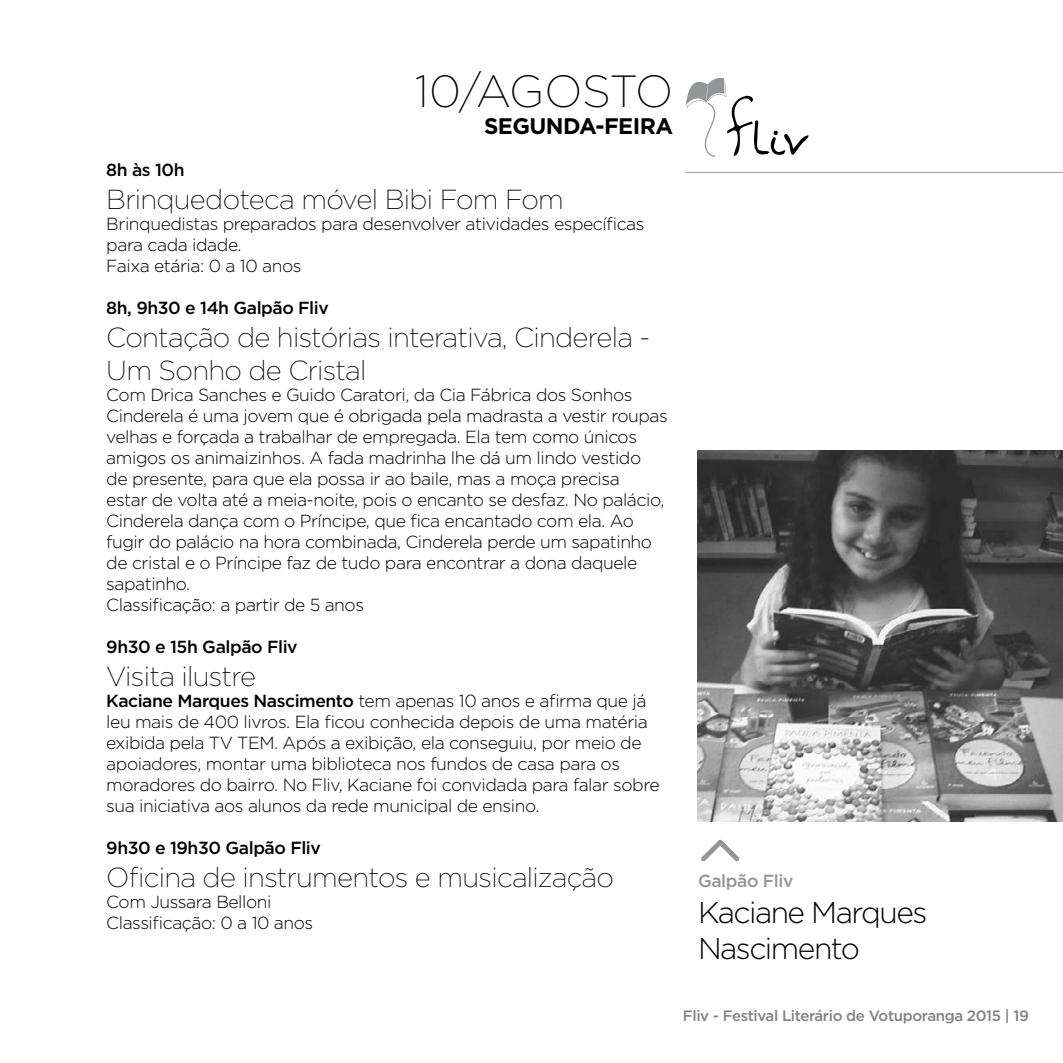
<style>
.page{position:relative;width:1063px;height:1063px;background:#fff}
.page>*{position:absolute;margin:0;border:0;box-sizing:border-box;transform-origin:0 0}
.t1{font:200 45px "Gotham";letter-spacing:-.01em;color:#000}
.t2{font:300 30px/36px "Gotham";letter-spacing:-.05em;color:#000}
.t3{font:200 27.5px/33px "Gotham";letter-spacing:-.025em;color:#000}
.t4{font:700 22.5px "Gotham";letter-spacing:-.025em;color:#000}
.t5{font:300 17.5px/21px "Gotham";letter-spacing:-.025em;color:#000}
.t6{font:500 17.5px "Gotham";letter-spacing:-.025em;color:#000}
.t7{font:500 17.5px "Gotham";letter-spacing:-.025em;color:#939598}
.t8{font:500 15px "Gotham";letter-spacing:-.025em;color:#808285}
.s1{font-weight:500}
</style>
<div class="page">
<svg style="left:686px;top:78px;width:122px;height:79px"></svg>
<hr style="left:686px;top:172px;width:377px;height:1px;background:#a7a9ac">
<svg style="left:701px;top:840px;width:39px;height:22px"></svg>
<img style="left:698px;top:450px;width:365px;height:371px">
<h1 class="t1" style="left:415px;top:63px;width:260px">10/AGOSTO</h1>
<p class="t4" style="left:484px;top:111px;width:191px">SEGUNDA-FEIRA</p>
<p class="t6" style="left:106px;top:158px;width:80px">8h às 10h</p>
<h3 class="t3" style="left:106px;top:182px;width:459px">Brinquedoteca móvel Bibi Fom Fom</h3>
<p class="t5" style="left:106px;top:213px;width:540px">Brinquedistas preparados para desenvolver atividades específicas para cada idade.<br>Faixa etária: 0 a 10 anos</p>
<p class="t6" style="left:106px;top:296px;width:224px">8h, 9h30 e 14h Galpão Fliv</p>
<h3 class="t3" style="left:106px;top:320px;width:546px">Contação de histórias interativa, Cinderela -<br>Um Sonho de Cristal</h3>
<p class="t5" style="left:106px;top:384px;width:563px">Com Drica Sanches e Guido Caratori, da Cia Fábrica dos Sonhos Cinderela é uma jovem que é obrigada pela madrasta a vestir roupas velhas e forçada a trabalhar de empregada. Ela tem como únicos amigos os animaizinhos. A fada madrinha lhe dá um lindo vestido<br>de presente, para que ela possa ir ao baile, mas a moça precisa<br>estar de volta até a meia-noite, pois o encanto se desfaz. No palácio, Cinderela dança com o Príncipe, que fica encantado com ela. Ao fugir do palácio na hora combinada, Cinderela perde um sapatinho de cristal e o Príncipe faz de tudo para encontrar a dona daquele sapatinho.<br>Classificação: a partir de 5 anos</p>
<p class="t6" style="left:106px;top:635px;width:193px">9h30 e 15h Galpão Fliv</p>
<h3 class="t3" style="left:106px;top:659px;width:151px">Visita ilustre</h3>
<p class="t5" style="left:106px;top:690px;width:555px"><span class="s1">Kaciane Marques Nascimento</span> tem apenas 10 anos e afirma que já leu mais de 400 livros. Ela ficou conhecida depois de uma matéria exibida pela TV TEM. Após a exibição, ela conseguiu, por meio de apoiadores, montar uma biblioteca nos fundos de casa para os moradores do bairro. No Fliv, Kaciane foi convidada para falar sobre sua iniciativa aos alunos da rede municipal de ensino.</p>
<p class="t6" style="left:106px;top:836px;width:216px">9h30 e 19h30 Galpão Fliv</p>
<h3 class="t3" style="left:106px;top:860px;width:509px">Oficina de instrumentos e musicalização</h3>
<p class="t5" style="left:106px;top:891px;width:208px">Com Jussara Belloni<br>Classificação: 0 a 10 anos</p>
<p class="t7" style="left:698px;top:869px;width:97px">Galpão Fliv</p>
<h2 class="t2" style="left:698px;top:893px;width:231px">Kaciane Marques<br>Nascimento</h2>
<p class="t8" style="left:683px;top:1006px;width:348px">Fliv - Festival Literário de Votuporanga 2015 | 19</p>
</div>
